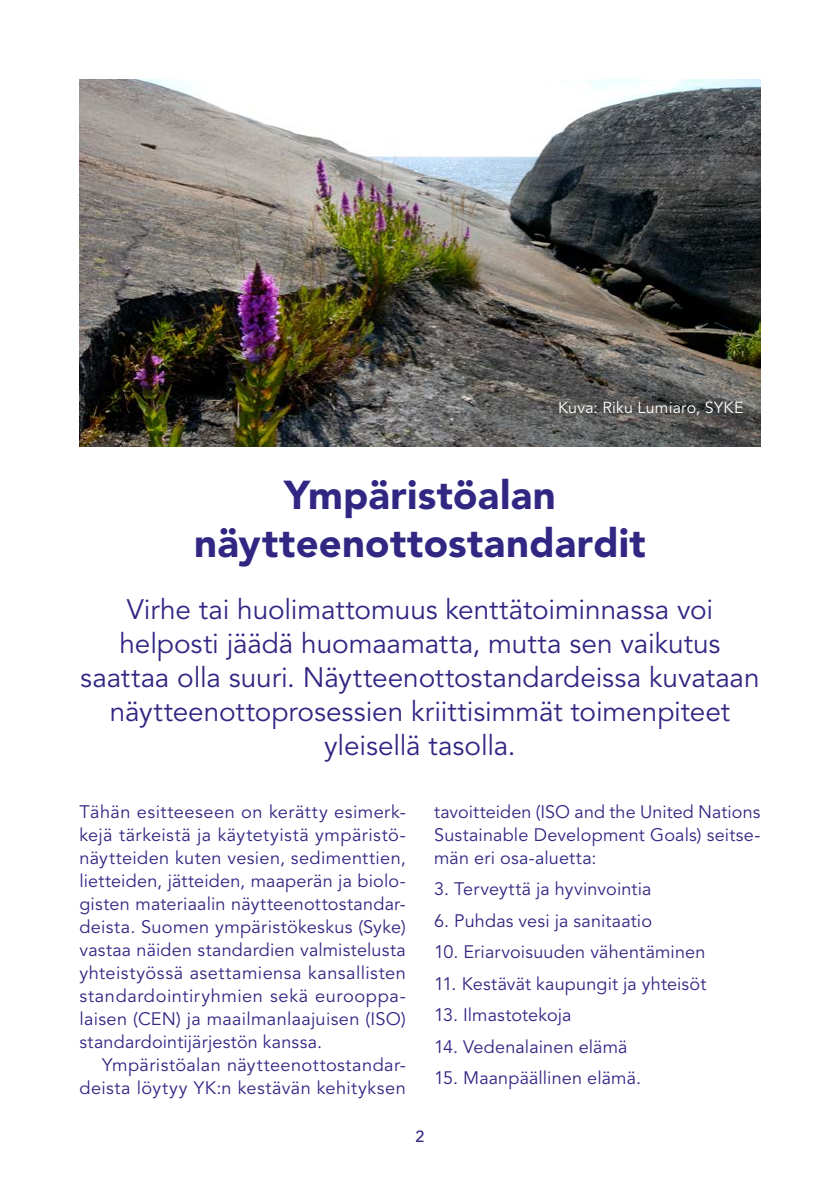
<style>
.page{position:relative;width:840px;height:1191px;background:#fff}
.page>*{position:absolute;margin:0;border:0;box-sizing:border-box;transform-origin:0 0}
.t1{font:900 40px/48px "Avenir LT Pro";letter-spacing:.005em;color:#312783;text-align:center}
.t2{font:28px/34px "Avenir LT Pro";letter-spacing:-.005em;color:#312783;text-align:center}
.t3{font:18px/23px "Avenir LT Pro";letter-spacing:.01em;color:#312783;text-align:justify}
.t4{font:16px "Avenir LT Pro";letter-spacing:.015em;color:#fff}
.t5{font:500 16px "Avenir LT Pro";color:#312783}
</style>
<div class="page">
<img style="left:79px;top:79px;width:681px;height:368px">
<p class="t4" style="left:557px;top:398px;width:187px">Kuva: Riku Lumiaro, SYKE</p>
<h1 class="t1" style="left:194px;top:471px;width:453px">Ympäristöalan näytteenottostandardit</h1>
<h2 class="t2" style="left:80px;top:593px;width:680px">Virhe tai huolimattomuus kenttätoiminnassa voi helposti jäädä huomaamatta, mutta sen vaikutus saattaa olla suuri. Näytteenottostandardeissa kuvataan näytteenottoprosessien kriittisimmät toimenpiteet yleisellä tasolla.</h2>
<p class="t3" style="left:79px;top:800px;width:328px">Tähän esitteeseen on kerätty esimerk&shy;kejä tärkeistä ja käytetyistä ympäristö&shy;näytteiden kuten vesien, sedimenttien, lietteiden, jätteiden, maaperän ja biolo&shy;gisten materiaalin näytteenottostandar&shy;deista. Suomen ympäristökeskus (Syke) vastaa näiden standardien valmistelusta yhteistyössä asettamiensa kansallisten standardointiryhmien sekä eurooppa&shy;laisen (CEN) ja maailmanlaajuisen (ISO) standardointijärjestön kanssa.</p>
<p class="t3" style="left:79px;top:1053px;width:327px;text-align:right">Ympäristöalan näytteenottostandar&shy;deista löytyy YK:n kestävän kehityksen</p>
<p class="t3" style="left:434px;top:800px;width:327px">tavoitteiden (ISO and the United Nations Sustainable Development Goals) seitse&shy;män eri osa-aluetta:</p>
<p class="t3" style="left:434px;top:877px;width:219px">3. Terveyttä ja hyvinvointia</p>
<p class="t3" style="left:434px;top:909px;width:219px">6. Puhdas vesi ja sanitaatio</p>
<p class="t3" style="left:434px;top:940px;width:273px">10. Eriarvoisuuden vähentäminen</p>
<p class="t3" style="left:434px;top:972px;width:273px">11. Kestävät kaupungit ja yhteisöt</p>
<p class="t3" style="left:434px;top:1003px;width:139px">13. Ilmastotekoja</p>
<p class="t3" style="left:434px;top:1035px;width:195px">14. Vedenalainen elämä</p>
<p class="t3" style="left:434px;top:1066px;width:208px">15. Maanpäällinen elämä.</p>
<p class="t5" style="left:415px;top:1127px;width:10px">2</p>
</div>
